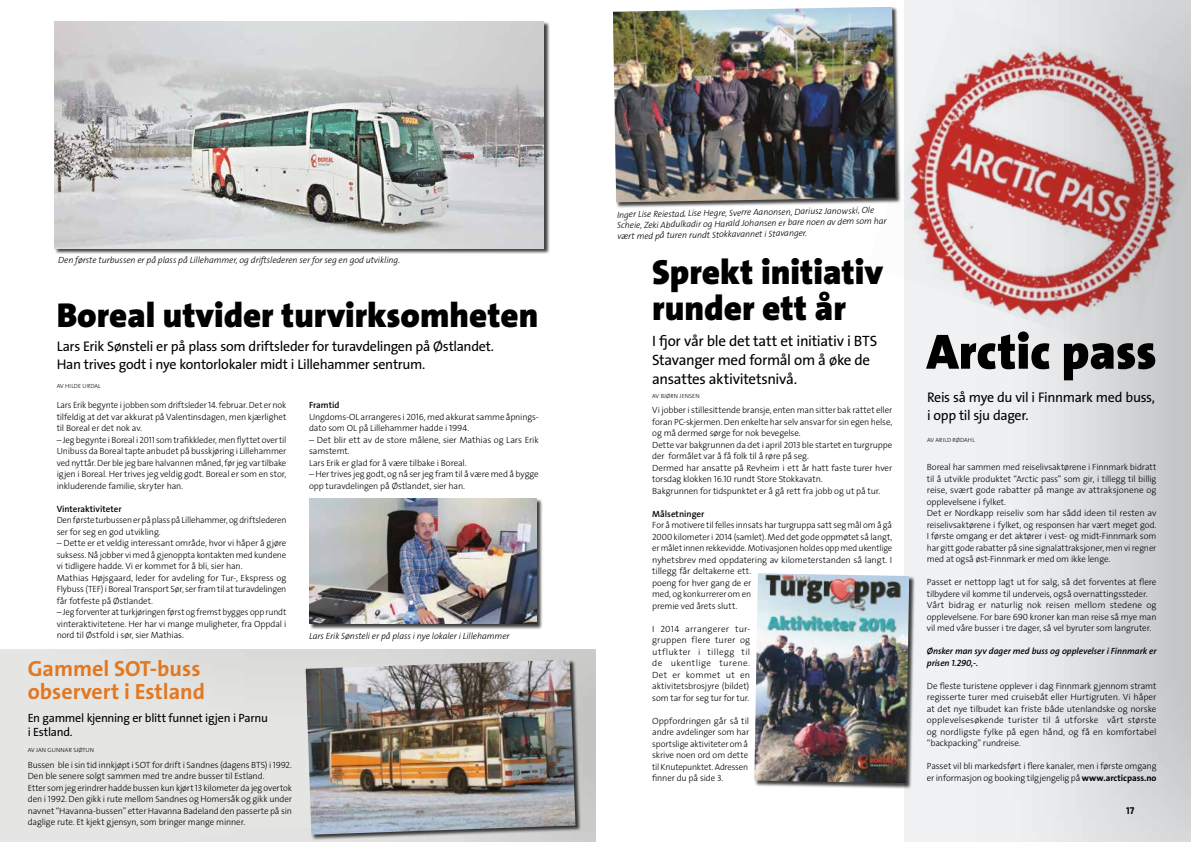
<style>
.page{position:relative;width:1191px;height:842px;background:#fff}
.page>*{position:absolute;margin:0;border:0;box-sizing:border-box;transform-origin:0 0}
.t1{font:900 50px "The Sans Veolia W9";color:#000}
.t2{font:900 35px/36px "The Sans Veolia W9";color:#000}
.t3{font:900 34.7px "The Sans Veolia W9";color:#000}
.t4{font:700 22px/23px "The Sans Veolia W7";color:#e17822}
.t5{font:15px/19px "The Sans Veolia W5 Plain";letter-spacing:-.02em;color:#000}
.t6{font:14px/18px "The Sans Veolia W5 Plain";letter-spacing:-.025em;color:#000}
.t7{font:12px/14px "The Sans Veolia W5 Plain";letter-spacing:-.025em;color:#000}
.t8{font:700 10px "The Sans Veolia W7";color:#000}
.t9{font:300 9px/11.5px "The Sans Veolia W3";letter-spacing:-.01em;color:#000}
.t10{font:italic 300 9px/10.8px "The Sans Veolia W3";letter-spacing:-.01em;color:#000}
.t11{font:italic 600 9px/11.5px "The Sans Veolia W6";letter-spacing:-.005em;color:#000}
.t12{font:600 9px "The Sans Veolia W6";color:#000}
.t13{font:300 6px "The Sans Veolia W3";letter-spacing:.015em;color:#000}
.s1{font-family:"The Sans Veolia W7";font-weight:700}
</style>
<div class="page">
<div style="left:902px;top:0;width:251px;height:842px;background:#eff1f3"></div>
<div style="left:942px;top:0;width:249px;height:842px;background:#000;opacity:.84"></div>
<div style="left:0;top:648px;width:415px;height:194px;background:#e5e5e4"></div>
<div style="left:44px;top:648px;width:552px;height:194px;background:#000;opacity:.84"></div>
<div style="left:306px;top:660px;width:275px;height:180px;background:#000;opacity:.75"></div>
<img style="left:306px;top:660px;width:269px;height:175px">
<div style="left:55px;top:21px;width:495px;height:233px;background:#000;opacity:.75"></div>
<img style="left:55px;top:21px;width:489px;height:227px">
<div style="left:309px;top:498px;width:233px;height:132px;background:#000;opacity:.75"></div>
<img style="left:309px;top:498px;width:227px;height:126px">
<div style="left:613px;top:7px;width:288px;height:201px;background:#000;opacity:.75"></div>
<img style="left:613px;top:7px;width:254px;height:195px">
<img style="left:867px;top:7px;width:324px;height:347px">
<div style="left:754px;top:574px;width:161px;height:215px;background:#000;opacity:.75"></div>
<img style="left:754px;top:573px;width:155px;height:210px">
<p class="t10" style="left:58px;top:255px;width:343px">Den første turbussen er på plass på Lillehammer, og driftslederen ser for seg en god utvikling.</p>
<h3 class="t3" style="left:57px;top:293px;width:483px">Boreal utvider turvirksomheten</h3>
<h3 class="t6" style="left:57px;top:338px;width:439px">Lars Erik Sønsteli er på plass som driftsleder for turavdelingen på Østlandet.<br>Han trives godt i nye kontorlokaler midt i Lillehammer sentrum.</h3>
<p class="t13" style="left:57px;top:382px;width:45px">AV HILDE URDAL</p>
<p class="t9" style="left:57px;top:399px;width:231px;text-align:justify">Lars Erik begynte i jobben som driftsleder 14. februar. Det er nok tilfeldig at det var akkurat på Valentinsdagen, men kjærlighet til Boreal er det nok av.</p>
<p class="t9" style="left:57px;top:434px;width:231px;text-align:justify">– Jeg begynte i Boreal i 2011 som trafikkleder, men flyttet over til Unibuss da Boreal tapte anbudet på busskjøring i Lillehammer ved nyttår. Der ble jeg bare halvannen måned, før jeg var tilbake igjen i Boreal. Her trives jeg veldig godt. Boreal er som en stor, inkluderende familie, skryter han.</p>
<p class="t12" style="left:57px;top:503px;width:66px">Vinteraktiviteter</p>
<p class="t9" style="left:57px;top:514px;width:231px">Den første turbussen er på plass på Lillehammer, og driftslederen ser for seg en god utvikling.</p>
<p class="t9" style="left:57px;top:537px;width:231px">– Dette er et veldig interessant område, hvor vi håper å gjøre suksess. Nå jobber vi med å gjenoppta kontakten med kundene vi tidligere hadde. Vi er kommet for å bli, sier han.<br>Mathias Højsgaard, leder for avdeling for Tur-, Ekspress og Flybuss (TEF) i Boreal Transport Sør, ser fram til at turavdelingen får fotfeste på Østlandet.</p>
<p class="t9" style="left:57px;top:606px;width:231px;text-align:justify">– Jeg forventer at turkjøringen først og fremst bygges opp rundt vinteraktivitetene. Her har vi mange muligheter, fra Oppdal i nord til Østfold i sør, sier Mathias.</p>
<h3 class="t4" style="left:28px;top:657px;width:179px">Gammel SOT-buss observert i Estland</h3>
<h3 class="t7" style="left:28px;top:711px;width:242px">En gammel kjenning er blitt funnet igjen i Parnu i Estland.</h3>
<p class="t13" style="left:28px;top:746px;width:68px">AV JAN GUNNAR SJØTUN</p>
<p class="t9" style="left:28px;top:759px;width:266px">Bussen ble i sin tid innkjøpt i SOT for drift i Sandnes (dagens BTS) i 1992.<br>Den ble senere solgt sammen med tre andre busser til Estland.<br>Etter som jeg erindrer hadde bussen kun kjørt 13 kilometer da jeg overtok den i 1992. Den gikk i rute mellom Sandnes og Homersåk og gikk under navnet “Havanna-bussen” etter Havanna Badeland den passerte på sin daglige rute. Et kjekt gjensyn, som bringer mange minner.</p>
<p class="t12" style="left:309px;top:399px;width:32px">Framtid</p>
<p class="t9" style="left:309px;top:411px;width:230px">Ungdoms-OL arrangeres i 2016, med akkurat samme åpnings&shy;dato som OL på Lillehammer hadde i 1994.</p>
<p class="t9" style="left:309px;top:434px;width:231px">– Det blir ett av de store målene, sier Mathias og Lars Erik samstemt.<br>Lars Erik er glad for å være tilbake i Boreal.</p>
<p class="t9" style="left:309px;top:468px;width:231px">– Her trives jeg godt, og nå ser jeg fram til å være med å bygge opp turavdelingen på Østlandet, sier han.</p>
<p class="t10" style="left:309px;top:631px;width:202px">Lars Erik Sønsteli er på plass i nye lokaler i Lillehammer</p>
<p class="t10" style="left:617px;top:209px;width:271px;rotate:-1deg">Inger Lise Reiestad, Lise Hegre, Sverre Aanonsen, Dariusz Janowski, Ole<br>Scheie, Zeki Abdulkadir og Harald Johansen er bare noen av dem som har vært med på turen rundt Stokkavannet i Stavanger.</p>
<h2 class="t2" style="left:652px;top:255px;width:232px">Sprekt initiativ runder ett år</h2>
<h3 class="t5" style="left:652px;top:332px;width:227px">I fjor vår ble det tatt et initiativ i BTS<br>Stavanger med formål om å øke de ansattes aktivitetsnivå.</h3>
<p class="t9" style="left:652px;top:404px;width:242px">Vi jobber i stillesittende bransje, enten man sitter bak rattet eller foran PC-skjermen. Den enkelte har selv ansvar for sin egen helse, og må dermed sørge for nok bevegelse.<br>Dette var bakgrunnen da det i april 2013 ble startet en turgruppe der formålet var å få folk til å røre på seg.<br>Dermed har ansatte på Revheim i ett år hatt faste turer hver torsdag klokken 16.10 rundt Store Stokkavatn.<br>Bakgrunnen for tidspunktet er å gå rett fra jobb og ut på tur.</p>
<p class="t12" style="left:652px;top:508px;width:54px">Målsetninger</p>
<p class="t9" style="left:652px;top:519px;width:242px">For å motivere til felles innsats har turgruppa satt seg mål om å gå 2000 kilometer i 2014 (samlet). Med det gode oppmøtet så langt, er målet innen rekkevidde. Motivasjonen holdes opp med ukentlige nyhetsbrev med oppdatering av kilometerstanden så langt. I tillegg får deltakerne ett.<br>poeng for hver gang de er<br>med, og konkurrerer om en<br>premie ved årets slutt.</p>
<p class="t9" style="left:652px;top:623px;width:100px;text-align:justify">I 2014 arrangerer tur&shy;gruppen flere turer og utflukter i tillegg til de ukentlige turene.<br>Det er kommet ut en aktivitetsbrosjyre (bildet) som tar for seg tur for tur.</p>
<p class="t9" style="left:652px;top:715px;width:99px;text-align:justify">Oppfordringen går så til andre avdelinger som har sportslige aktiviteter om å skrive noen ord om dette til Knutepunktet. Adressen finner du på side 3.</p>
<p class="t13" style="left:652px;top:392px;width:49px">AV BJØRN JENSEN</p>
<h1 class="t1" style="left:926px;top:319px;width:231px">Arctic pass</h1>
<h3 class="t6" style="left:927px;top:389px;width:229px">Reis så mye du vil i Finnmark med buss, i opp til sju dager.</h3>
<p class="t13" style="left:927px;top:436px;width:49px">AV ARILD RØDAHL</p>
<p class="t9" style="left:926px;top:462px;width:231px">Boreal har sammen med reiselivsaktørene i Finnmark bidratt til å utvikle produktet “Arctic pass” som gir, i tillegg til billig reise, svært gode rabatter på mange av attraksjonene og opplevelsene i fylket.<br>Det er Nordkapp reiseliv som har sådd ideen til resten av reiselivsaktørene i fylket, og responsen har vært meget god.<br>I første omgang er det aktører i vest- og midt-Finnmark som har gitt gode rabatter på sine signalattraksjoner, men vi regner med at også øst-Finnmark er med om ikke lenge.</p>
<p class="t9" style="left:926px;top:577px;width:231px">Passet er nettopp lagt ut for salg, så det forventes at flere tilbydere vil komme til underveis, også overnattingssteder.<br>Vårt bidrag er naturlig nok reisen mellom stedene og opplevelsene. For bare 690 kroner kan man reise så mye man vil med våre busser i tre dager, så vel byruter som langruter.</p>
<p class="t11" style="left:926px;top:646px;width:231px">Ønsker man syv dager med buss og opplevelser i Finnmark er prisen 1.290,-.</p>
<p class="t9" style="left:926px;top:680px;width:231px;text-align:justify">De fleste turistene opplever i dag Finnmark gjennom stramt regisserte turer med cruisebåt eller Hurtigruten. Vi håper at det nye tilbudet kan friste både utenlandske og norske opplevelsesøkende turister til å utforske vårt største og nordligste fylke på egen hånd, og få en komfortabel “backpacking” rundreise.</p>
<p class="t9" style="left:926px;top:761px;width:231px">Passet vil bli markedsført i flere kanaler, men i første omgang er informasjon og booking tilgjengelig på <span class="s1">www.arcticpass.no</span></p>
<p class="t8" style="left:1126px;top:804px;width:10px">17</p>
</div>
